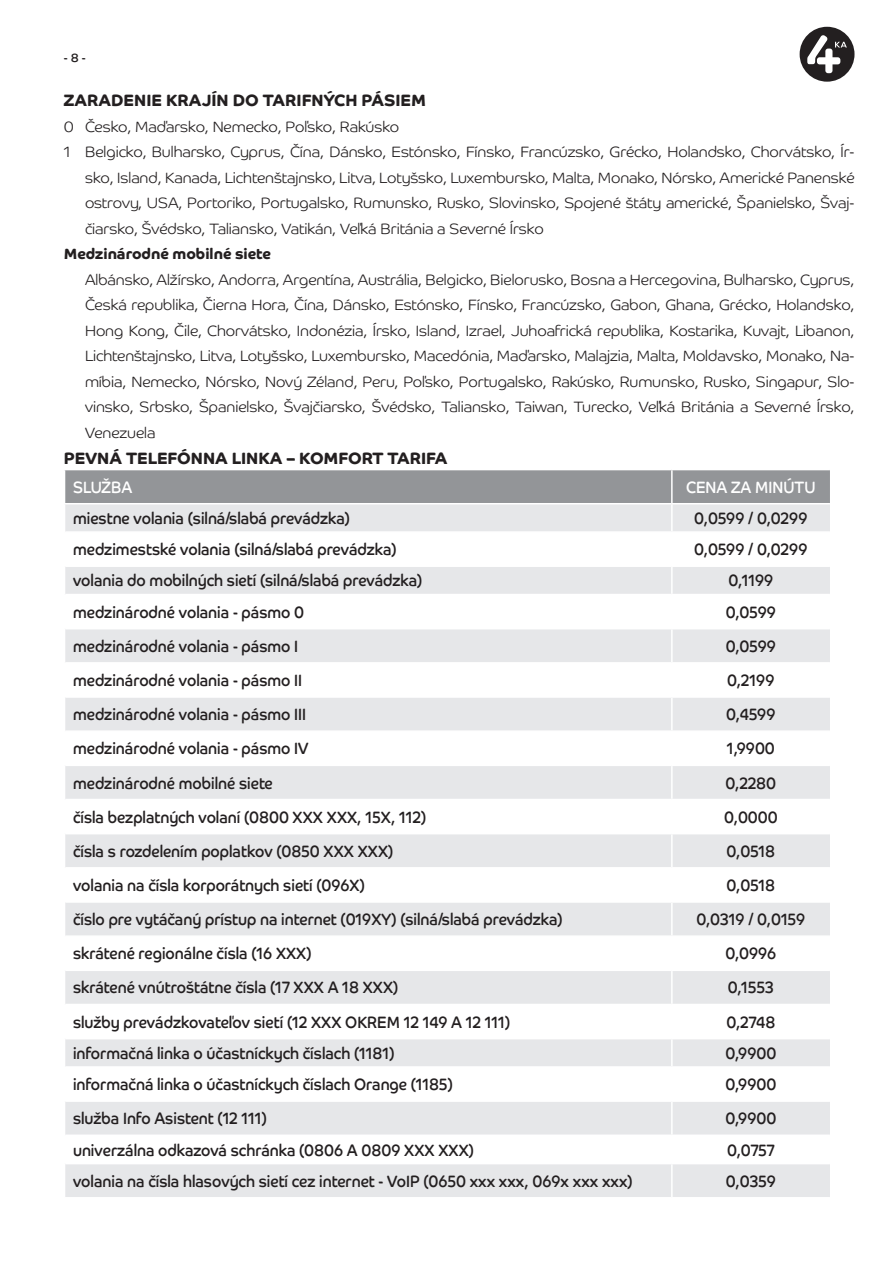
<style>
.page{position:relative;width:893px;height:1263px;background:#fff}
.page>*{position:absolute;margin:0;border:0;box-sizing:border-box;transform-origin:0 0}
.t1{font:16.5px "Co Headline";color:#231f20;scale:.9 1}
.t2{font:700 16.5px "Co Headline";color:#231f20}
.t3{font:16.5px "Co Headline";color:#fff;scale:.9 1}
.t4{font:300 15px/25.5px "Co Headline";color:#231f20;text-align:justify}
.t5{font:700 15px "Co Headline";color:#231f20}
.t6{font:12px "Co Headline";color:#231f20}
</style>
<div class="page">
<div style="left:800px;top:27px;width:54px;height:55px;background:#231f20;border-radius:50%"></div>
<svg style="left:807px;top:35px;width:40px;height:38px"></svg>
<svg style="left:65px;top:567px;width:765px;height:630px;fill:#e6e7e9"></svg>
<svg style="left:64px;top:470px;width:766px;height:61px;background:#babbbe"></svg>
<hr style="left:672px;top:503px;width:158px;height:1px;background:#fff">
<hr style="left:671px;top:1164px;width:2px;height:33px;background:#fff">
<hr style="left:671px;top:504px;width:2px;height:27px;background:#fff">
<hr style="left:671px;top:567px;width:2px;height:27px;background:#fff">
<hr style="left:65px;top:594px;width:607px;height:1px;background:#fff">
<hr style="left:672px;top:594px;width:158px;height:1px;background:#fff">
<hr style="left:671px;top:595px;width:2px;height:33px;background:#fff">
<hr style="left:65px;top:628px;width:607px;height:1px;background:#fff">
<hr style="left:672px;top:628px;width:158px;height:1px;background:#fff">
<hr style="left:671px;top:629px;width:2px;height:33px;background:#fff">
<hr style="left:65px;top:662px;width:607px;height:2px;background:#fff">
<hr style="left:672px;top:662px;width:158px;height:2px;background:#fff">
<hr style="left:671px;top:664px;width:2px;height:32px;background:#fff">
<hr style="left:65px;top:696px;width:607px;height:2px;background:#fff">
<hr style="left:672px;top:696px;width:158px;height:2px;background:#fff">
<hr style="left:671px;top:698px;width:2px;height:32px;background:#fff">
<hr style="left:65px;top:730px;width:607px;height:2px;background:#fff">
<hr style="left:672px;top:730px;width:158px;height:2px;background:#fff">
<hr style="left:671px;top:732px;width:2px;height:33px;background:#fff">
<hr style="left:65px;top:765px;width:607px;height:1px;background:#fff">
<hr style="left:672px;top:765px;width:158px;height:1px;background:#fff">
<hr style="left:671px;top:766px;width:2px;height:33px;background:#fff">
<hr style="left:65px;top:799px;width:607px;height:1px;background:#fff">
<hr style="left:672px;top:799px;width:158px;height:1px;background:#fff">
<hr style="left:671px;top:800px;width:2px;height:33px;background:#fff">
<hr style="left:65px;top:833px;width:607px;height:1px;background:#fff">
<hr style="left:672px;top:833px;width:158px;height:1px;background:#fff">
<hr style="left:671px;top:834px;width:2px;height:33px;background:#fff">
<hr style="left:65px;top:867px;width:607px;height:1px;background:#fff">
<hr style="left:672px;top:867px;width:158px;height:1px;background:#fff">
<hr style="left:671px;top:868px;width:2px;height:33px;background:#fff">
<hr style="left:65px;top:901px;width:607px;height:2px;background:#fff">
<hr style="left:672px;top:901px;width:158px;height:2px;background:#fff">
<hr style="left:671px;top:903px;width:2px;height:32px;background:#fff">
<hr style="left:65px;top:935px;width:607px;height:2px;background:#fff">
<hr style="left:672px;top:935px;width:158px;height:2px;background:#fff">
<hr style="left:671px;top:937px;width:2px;height:32px;background:#fff">
<hr style="left:65px;top:969px;width:607px;height:2px;background:#fff">
<hr style="left:672px;top:969px;width:158px;height:2px;background:#fff">
<hr style="left:671px;top:971px;width:2px;height:33px;background:#fff">
<hr style="left:65px;top:1004px;width:607px;height:1px;background:#fff">
<hr style="left:672px;top:1004px;width:158px;height:1px;background:#fff">
<hr style="left:671px;top:1005px;width:2px;height:33px;background:#fff">
<hr style="left:65px;top:1038px;width:607px;height:1px;background:#fff">
<hr style="left:672px;top:1038px;width:158px;height:1px;background:#fff">
<hr style="left:671px;top:1039px;width:2px;height:27px;background:#fff">
<hr style="left:65px;top:1066px;width:607px;height:2px;background:#fff">
<hr style="left:672px;top:1066px;width:158px;height:2px;background:#fff">
<hr style="left:671px;top:1068px;width:2px;height:32px;background:#fff">
<hr style="left:65px;top:1100px;width:607px;height:2px;background:#fff">
<hr style="left:672px;top:1100px;width:158px;height:2px;background:#fff">
<hr style="left:671px;top:1102px;width:2px;height:32px;background:#fff">
<hr style="left:65px;top:1134px;width:607px;height:2px;background:#fff">
<hr style="left:672px;top:1134px;width:158px;height:2px;background:#fff">
<hr style="left:671px;top:1136px;width:2px;height:27px;background:#fff">
<hr style="left:65px;top:1163px;width:607px;height:1px;background:#fff">
<hr style="left:672px;top:1163px;width:158px;height:1px;background:#fff">
<p class="t6" style="left:64px;top:51px;width:23px">- 8 -</p>
<p class="t2" style="left:64px;top:91px;width:364px">ZARADENIE KRAJÍN DO TARIFNÝCH PÁSIEM</p>
<p class="t4" style="left:64px;top:113px;width:337px">0 Česko, Maďarsko, Nemecko, Poľsko, Rakúsko</p>
<p class="t4" style="left:85px;top:138px;width:771px;text-indent:-21px">1 Belgicko, Bulharsko, Cyprus, Čína, Dánsko, Estónsko, Fínsko, Francúzsko, Grécko, Holandsko, Chorvátsko, Ír&shy;sko, Island, Kanada, Lichtenštajnsko, Litva, Lotyšsko, Luxembursko, Malta, Monako, Nórsko, Americké Panenské ostrovy, USA, Portoriko, Portugalsko, Rumunsko, Rusko, Slovinsko, Spojené štáty americké, Španielsko, Švaj&shy;čiarsko, Švédsko, Taliansko, Vatikán, Veľká Británia a Severné Írsko</p>
<p class="t5" style="left:64px;top:245px;width:209px">Medzinárodné mobilné siete</p>
<p class="t4" style="left:85px;top:266px;width:771px">Albánsko, Alžírsko, Andorra, Argentína, Austrália, Belgicko, Bielorusko, Bosna a Hercegovina, Bulharsko, Cyprus, Česká republika, Čierna Hora, Čína, Dánsko, Estónsko, Fínsko, Francúzsko, Gabon, Ghana, Grécko, Holandsko, Hong Kong, Čile, Chorvátsko, Indonézia, Írsko, Island, Izrael, Juhoafrická republika, Kostarika, Kuvajt, Libanon, Lichtenštajnsko, Litva, Lotyšsko, Luxembursko, Macedónia, Maďarsko, Malajzia, Malta, Moldavsko, Monako, Na&shy;míbia, Nemecko, Nórsko, Nový Zéland, Peru, Poľsko, Portugalsko, Rakúsko, Rumunsko, Rusko, Singapur, Slo&shy;vinsko, Srbsko, Španielsko, Švajčiarsko, Švédsko, Taliansko, Taiwan, Turecko, Veľká Británia a Severné Írsko, Venezuela</p>
<p class="t2" style="left:64px;top:448px;width:385px">PEVNÁ TELEFÓNNA LINKA – KOMFORT TARIFA</p>
<p class="t3" style="left:73px;top:477px;width:67px">SLUŽBA</p>
<p class="t3" style="left:686px;top:477px;width:145px">CENA ZA MINÚTU</p>
<p class="t1" style="left:73px;top:509px;width:309px">miestne volania (silná/slabá prevádzka)</p>
<p class="t1" style="left:694px;top:509px;width:127px">0,0599 / 0,0299</p>
<p class="t1" style="left:73px;top:540px;width:361px">medzimestské volania (silná/slabá prevádzka)</p>
<p class="t1" style="left:694px;top:540px;width:127px">0,0599 / 0,0299</p>
<p class="t1" style="left:73px;top:571px;width:390px">volania do mobilných sietí (silná/slabá prevádzka)</p>
<p class="t1" style="left:728px;top:571px;width:51px">0,1199</p>
<p class="t1" style="left:73px;top:602px;width:258px">medzinárodné volania - pásmo 0</p>
<p class="t1" style="left:726px;top:602px;width:57px">0,0599</p>
<p class="t1" style="left:73px;top:636px;width:252px">medzinárodné volania - pásmo I</p>
<p class="t1" style="left:726px;top:636px;width:57px">0,0599</p>
<p class="t1" style="left:73px;top:671px;width:256px">medzinárodné volania - pásmo II</p>
<p class="t1" style="left:727px;top:671px;width:54px">0,2199</p>
<p class="t1" style="left:73px;top:705px;width:260px">medzinárodné volania - pásmo III</p>
<p class="t1" style="left:726px;top:705px;width:56px">0,4599</p>
<p class="t1" style="left:73px;top:739px;width:263px">medzinárodné volania - pásmo IV</p>
<p class="t1" style="left:727px;top:739px;width:55px">1,9900</p>
<p class="t1" style="left:73px;top:773px;width:223px">medzinárodné mobilné siete</p>
<p class="t1" style="left:726px;top:773px;width:58px">0,2280</p>
<p class="t1" style="left:73px;top:807px;width:394px">čísla bezplatných volaní (0800 XXX XXX, 15X, 112)</p>
<p class="t1" style="left:724px;top:807px;width:61px">0,0000</p>
<p class="t1" style="left:73px;top:841px;width:357px">čísla s rozdelením poplatkov (0850 XXX XXX)</p>
<p class="t1" style="left:727px;top:841px;width:55px">0,0518</p>
<p class="t1" style="left:73px;top:876px;width:326px">volania na čísla korporátnych sietí (096X)</p>
<p class="t1" style="left:727px;top:876px;width:55px">0,0518</p>
<p class="t1" style="left:73px;top:910px;width:545px">číslo pre vytáčaný prístup na internet (019XY) (silná/slabá prevádzka)</p>
<p class="t1" style="left:696px;top:910px;width:123px">0,0319 / 0,0159</p>
<p class="t1" style="left:73px;top:944px;width:267px">skrátené regionálne čísla (16 XXX)</p>
<p class="t1" style="left:725px;top:944px;width:58px">0,0996</p>
<p class="t1" style="left:73px;top:978px;width:363px">skrátené vnútroštátne čísla (17 XXX A 18 XXX)</p>
<p class="t1" style="left:728px;top:978px;width:53px">0,1553</p>
<p class="t1" style="left:73px;top:1012px;width:487px">služby prevádzkovateľov sietí (12 XXX OKREM 12 149 A 12 111)</p>
<p class="t1" style="left:726px;top:1012px;width:56px">0,2748</p>
<p class="t1" style="left:73px;top:1043px;width:359px">informačná linka o účastníckych číslach (1181)</p>
<p class="t1" style="left:725px;top:1043px;width:58px">0,9900</p>
<p class="t1" style="left:73px;top:1075px;width:423px">informačná linka o účastníckych číslach Orange (1185)</p>
<p class="t1" style="left:725px;top:1075px;width:58px">0,9900</p>
<p class="t1" style="left:73px;top:1109px;width:217px">služba Info Asistent (12 111)</p>
<p class="t1" style="left:725px;top:1109px;width:58px">0,9900</p>
<p class="t1" style="left:73px;top:1140px;width:447px">univerzálna odkazová schránka (0806 A 0809 XXX XXX)</p>
<p class="t1" style="left:727px;top:1140px;width:54px">0,0757</p>
<p class="t1" style="left:73px;top:1171px;width:623px">volania na čísla hlasových sietí cez internet - VoIP (0650 xxx xxx, 069x xxx xxx)</p>
<p class="t1" style="left:726px;top:1171px;width:57px">0,0359</p>
</div>
